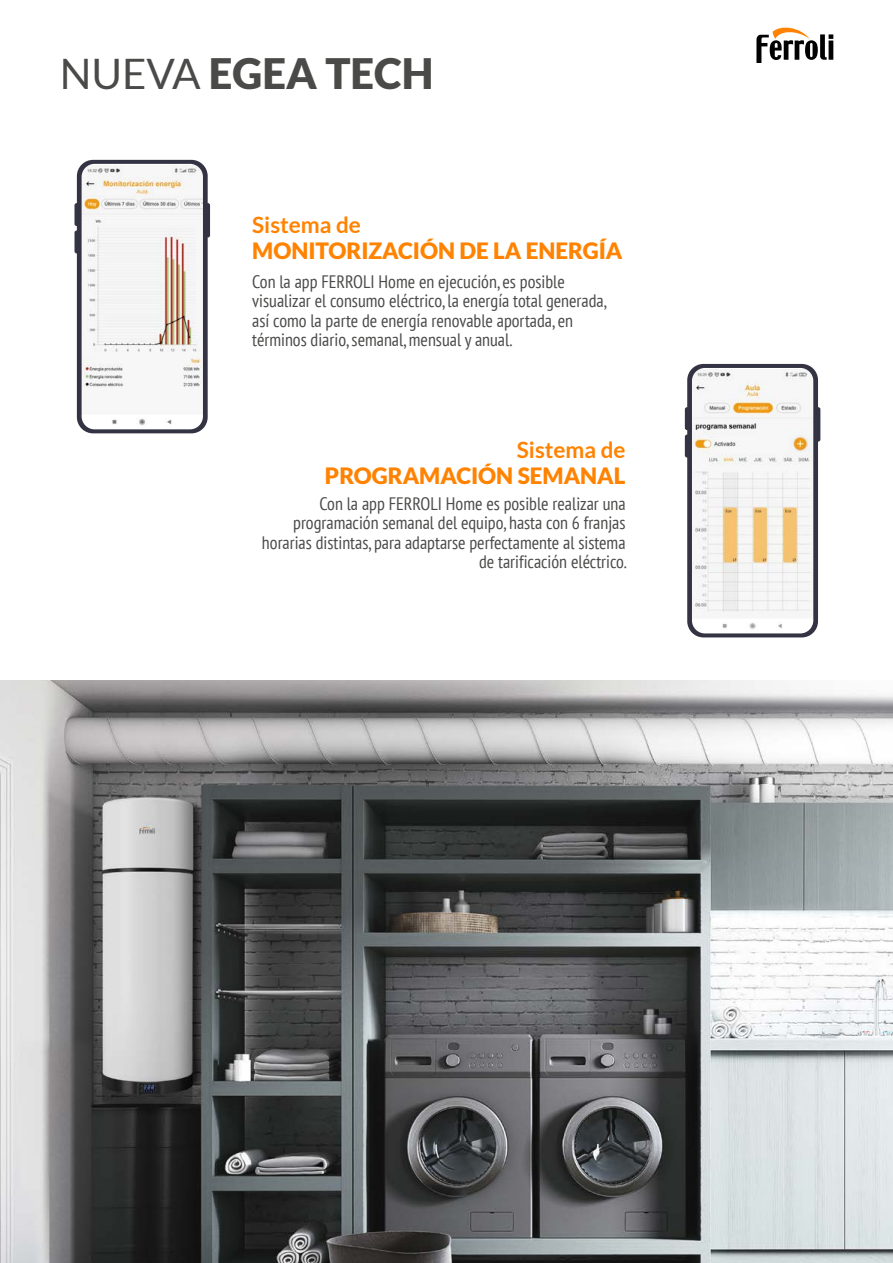
<style>
.page{position:relative;width:893px;height:1263px;background:#fff}
.page>*{position:absolute;margin:0;border:0;box-sizing:border-box;transform-origin:0 0}
.Titulo{font:900 42px "Lato";color:#4a4a49}
.Titulo-2{font:900 22.5px "Lato";color:#ff8300}
.Titulo-3{font:700 22.5px "Lato";color:#ff8300}
.Entradilla{font:condensed 18px/19.5px "PT Sans";color:#4a4a49;text-align:right}
.s1{font-weight:400}
</style>
<div class="page">
<svg style="left:756px;top:28px;width:77px;height:34px"></svg>
<svg style="left:75px;top:160px;width:135px;height:273px"></svg>
<svg style="left:685px;top:364px;width:135px;height:273px"></svg>
<img style="left:0;top:680px;width:893px;height:583px">
<p class="Titulo" style="left:60px;top:49px;width:375px"><span class="s1">NUEVA</span> EGEA TECH</p>
<p class="Titulo-3" style="left:252px;top:212px;width:110px">Sistema de</p>
<p class="Titulo-2" style="left:252px;top:237px;width:372px">MONITORIZACIÓN DE LA ENERGÍA</p>
<p class="Entradilla" style="left:252px;top:271px;width:356px;text-align:left">Con la app FERROLI Home en ejecución, es posible visualizar el consumo eléctrico, la energía total generada, así como la parte de energía renovable aportada, en términos diario, semanal, mensual y anual.</p>
<p class="Titulo-3" style="left:517px;top:437px;width:110px">Sistema de</p>
<p class="Titulo-2" style="left:325px;top:462px;width:302px">PROGRAMACIÓN SEMANAL</p>
<p class="Entradilla" style="left:262px;top:493px;width:366px">Con la app FERROLI Home es posible realizar una programación semanal del equipo, hasta con 6 franjas horarias distintas, para adaptarse perfectamente al sistema de tarificación eléctrico.</p>
</div>
